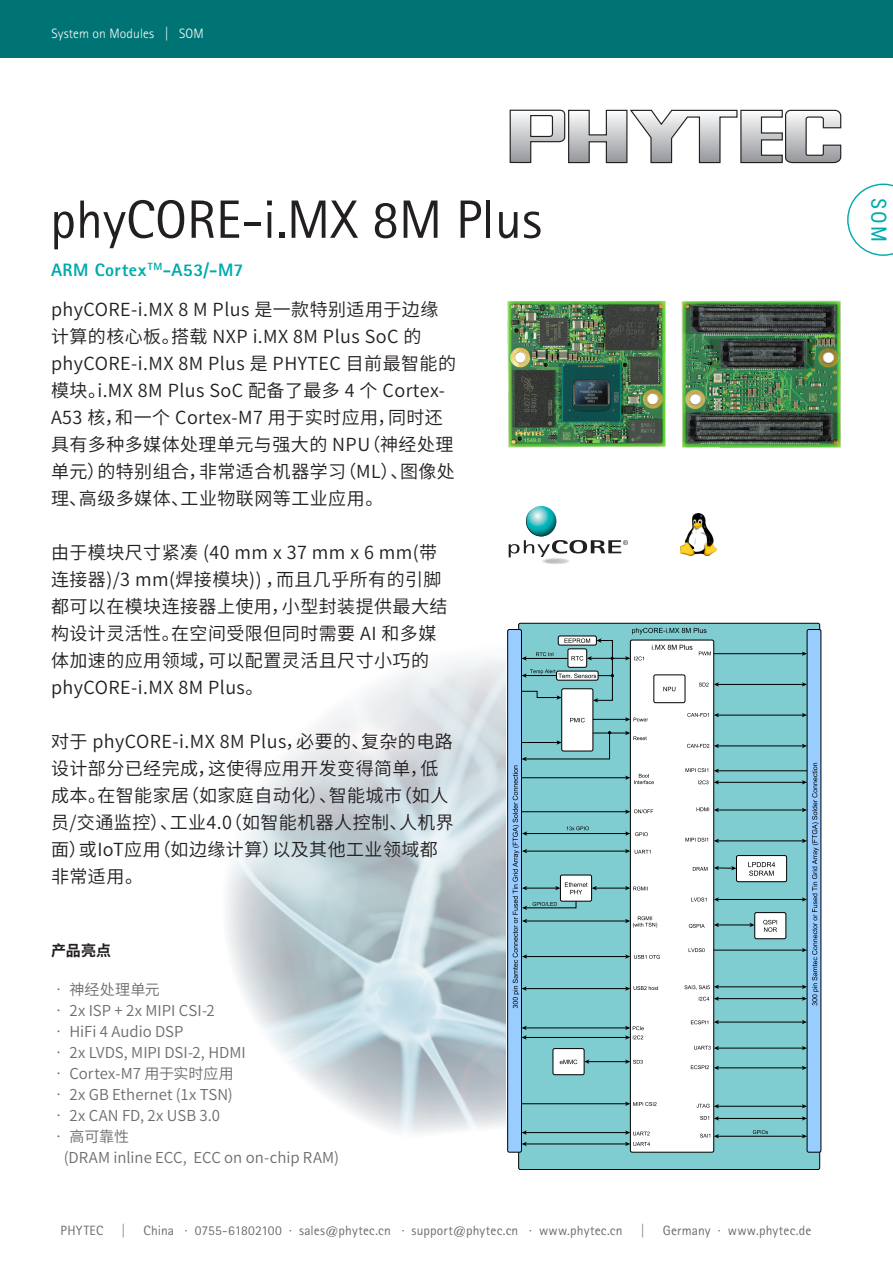
<style>
.page{position:relative;width:893px;height:1263px;background:#fff}
.page>*{position:absolute;margin:0;border:0;box-sizing:border-box;transform-origin:0 0}
.t1{font:54px "Rotis Sans Serif Std";color:#231f20}
.t2{font:21px "Roboto Condensed";color:#00aaad}
.t3{font:18px/27px "Source Han Sans CN";letter-spacing:.025em;color:#231f20}
.t4{font:800 18px "Rotis Sans Serif Std";letter-spacing:.03em;color:#00aaad}
.t5{font:15px "Source Han Sans CN";color:#6c6d70}
.t6{font:700 15px "Source Han Sans CN";color:#231f20}
.Rubriken_Paginierung{font:13.5px "Rotis Sans Serif Std";letter-spacing:.01em;color:#6c6d70}
.Rubriken_Paginierung-2{font:300 13.5px "Rotis Sans Serif Std";letter-spacing:.01em;color:#fff}
</style>
<div class="page">
<div style="left:0;top:0;width:893px;height:58px;background:#007475"></div>
<img style="left:226px;top:658px;width:280px;height:475px">
<img style="left:507px;top:300px;width:159px;height:148px">
<img style="left:681px;top:300px;width:160px;height:148px">
<div style="left:519px;top:623px;width:301px;height:546px;background:#7fcdd1;border-radius:2px"></div>
<div style="left:507px;top:629px;width:15px;height:523px;border:1px solid #000;border-radius:2px"></div>
<div style="left:755px;top:912px;width:31px;height:27px;background:#fff;border-radius:2px"></div>
<div style="left:754px;top:912px;width:32px;height:27px;border:1px solid #000;border-radius:2px"></div>
<svg style="left:763px;top:920px;width:14px;height:12px"></svg>
<div style="left:736px;top:855px;width:51px;height:27px;background:#fff;border-radius:2px"></div>
<div style="left:736px;top:855px;width:51px;height:27px;border:1px solid #000;border-radius:2px"></div>
<svg style="left:748px;top:862px;width:27px;height:14px"></svg>
<hr style="left:714px;top:950px;width:90px;height:1px;background:#000">
<hr style="left:717px;top:841px;width:87px;height:1px;background:#000">
<hr style="left:717px;top:986px;width:87px;height:1px;background:#000">
<hr style="left:717px;top:684px;width:87px;height:1px;background:#000">
<hr style="left:717px;top:810px;width:87px;height:1px;background:#000">
<hr style="left:717px;top:782px;width:87px;height:1px;background:#000">
<hr style="left:717px;top:770px;width:90px;height:1px;background:#000">
<hr style="left:717px;top:715px;width:87px;height:1px;background:#000">
<hr style="left:714px;top:653px;width:90px;height:1px;background:#000">
<hr style="left:717px;top:1136px;width:87px;height:1px;background:#000">
<svg style="left:753px;top:1130px;width:15px;height:4px"></svg>
<hr style="left:717px;top:899px;width:87px;height:1px;background:#000">
<hr style="left:717px;top:1106px;width:87px;height:1px;background:#000">
<hr style="left:717px;top:1067px;width:87px;height:1px;background:#000">
<hr style="left:717px;top:746px;width:87px;height:1px;background:#000">
<hr style="left:717px;top:1048px;width:87px;height:1px;background:#000">
<hr style="left:717px;top:1118px;width:87px;height:1px;background:#000">
<hr style="left:717px;top:998px;width:87px;height:1px;background:#000">
<hr style="left:717px;top:1022px;width:87px;height:1px;background:#000">
<svg style="left:802px;top:629px;width:19px;height:523px"></svg>
<hr style="left:717px;top:925px;width:34px;height:1px;background:#000">
<svg style="left:749px;top:923px;width:6px;height:4px"></svg>
<svg style="left:508px;top:628px;width:228px;height:524px"></svg>
<img style="left:681px;top:513px;width:36px;height:42px">
<svg style="left:510px;top:110px;width:331px;height:53px"></svg>
<svg style="left:526px;top:506px;width:30px;height:30px"></svg>
<div style="left:541px;top:558px;width:29px;height:6px;background:#ededee;border-radius:50%"></div>
<svg style="left:543px;top:559px;width:25px;height:5px"></svg>
<hr style="left:544px;top:559px;width:24px;height:4px;background:#d0d1d3;border-radius:50%">
<hr style="left:545px;top:559px;width:22px;height:4px;background:#cbccce;border-radius:50%">
<hr style="left:546px;top:560px;width:16px;height:3px;background:#c9cacc;border-radius:50%">
<svg style="left:509px;top:509px;width:119px;height:53px"></svg>
<svg style="left:847px;top:184px;width:46px;height:72px"></svg>
<p class="Rubriken_Paginierung-2" style="left:51px;top:25px;width:154px">System on Modules | SOM</p>
<p class="t1" style="left:50px;top:188px;width:493px">phyCORE-i.MX 8M Plus</p>
<p class="t4" style="left:51px;top:259px;width:194px">ARM Cortex<sup>TM</sup>-A53/-M7</p>
<p class="t3" style="left:51px;top:297px;width:407px">phyCORE-i.MX 8 M Plus 是一款特别适用于边缘计算的核心板。搭载 NXP i.MX 8M Plus SoC 的phyCORE-i.MX 8M Plus 是 PHYTEC 目前最智能的模块。i.MX 8M Plus SoC 配备了最多 4 个 Cortex-<br>A53 核，和一个 Cortex-M7 用于实时应用，同时还具有多种多媒体处理单元与强大的 NPU（神经处理单元）的特别组合，非常适合机器学习（ML）、图像处理、高级多媒体、工业物联网等工业应用。</p>
<p class="t3" style="left:51px;top:540px;width:398px">由于模块尺寸紧凑 (40 mm x 37 mm x 6 mm(带连接器)/3 mm(焊接模块)) ，而且几乎所有的引脚都可以在模块连接器上使用，小型封装提供最大结构设计灵活性。在空间受限但同时需要 AI 和多媒体加速的应用领域，可以配置灵活且尺寸小巧的phyCORE-i.MX 8M Plus。</p>
<p class="t3" style="left:51px;top:729px;width:404px">对于 phyCORE-i.MX 8M Plus，必要的、复杂的电路设计部分已经完成，这使得应用开发变得简单，低成本。在智能家居（如家庭自动化）、智能城市（如人员/交通监控）、工业4.0（如智能机器人控制、人机界面）或IoT应用（如边缘计算）以及其他工业领域都非常适用。</p>
<p class="t6" style="left:51px;top:942px;width:62px">产品亮点</p>
<p class="t5" style="left:51px;top:981px;width:110px">• 神经处理单元</p>
<p class="t5" style="left:51px;top:1002px;width:165px">• 2x ISP + 2x MIPI CSI-2</p>
<p class="t5" style="left:51px;top:1023px;width:134px">• HiFi 4 Audio DSP</p>
<p class="t5" style="left:51px;top:1044px;width:196px">• 2x LVDS, MIPI DSI-2, HDMI</p>
<p class="t5" style="left:51px;top:1065px;width:184px">• Cortex-M7 用于实时应用</p>
<p class="t5" style="left:51px;top:1086px;width:183px">• 2x GB Ethernet (1x TSN)</p>
<p class="t5" style="left:51px;top:1107px;width:171px">• 2x CAN FD, 2x USB 3.0</p>
<p class="t5" style="left:51px;top:1128px;width:80px">• 高可靠性</p>
<p class="t5" style="left:64px;top:1149px;width:277px">(DRAM inline ECC, ECC on on-chip RAM)</p>
<p class="Rubriken_Paginierung" style="left:61px;top:1223px;width:44px">PHYTEC</p>
<p class="Rubriken_Paginierung" style="left:121px;top:1223px;width:6px">|</p>
<p class="Rubriken_Paginierung" style="left:144px;top:1223px;width:481px">China · 0755-61802100 · sales@phytec.cn · support@phytec.cn · www.phytec.cn</p>
<p class="Rubriken_Paginierung" style="left:640px;top:1223px;width:6px">|</p>
<p class="Rubriken_Paginierung" style="left:663px;top:1223px;width:150px">Germany · www.phytec.de</p>
<p class="t2" style="left:894px;top:198px;width:45px;rotate:90deg">SOM</p>
</div>
